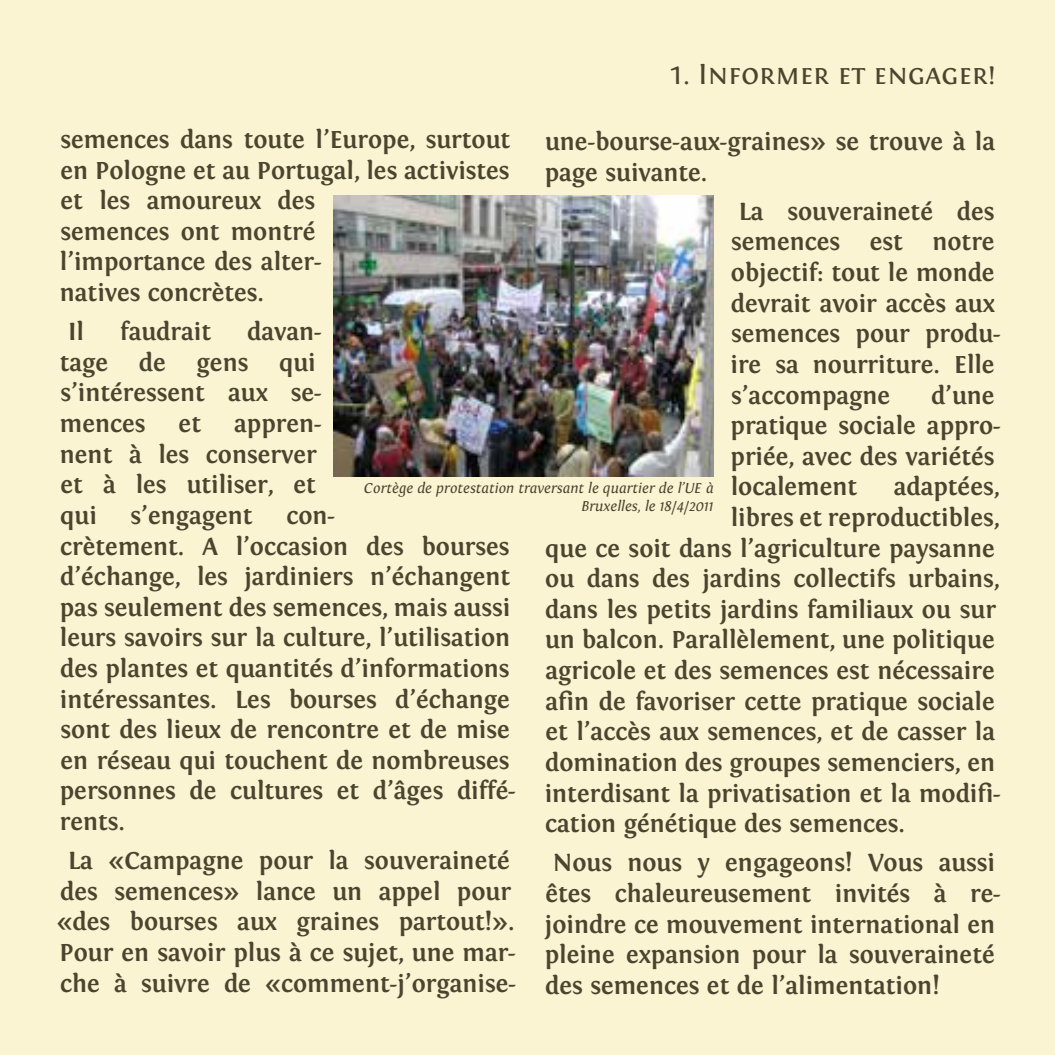
<style>
.page{position:relative;width:1055px;height:1055px;background:#fff}
.page>*{position:absolute;margin:0;border:0;box-sizing:border-box;transform-origin:0 0}
.t1{font:30px "Fontin Small Caps";color:#4b4530}
.t2{font:700 25.5px/30.6px "Fontin";color:#4b4530}
.t3{font:italic 15px/18px "Fontin";color:#4b4530;text-align:right}
</style>
<div class="page">
<div style="left:0;top:0;width:1054px;height:1054px;background:#faf4d3"></div>
<img style="left:333px;top:196px;width:380px;height:280px">
<p class="t1" style="left:669px;top:57px;width:328px">1. Informer et engager!</p>
<p class="t2" style="left:60px;top:125px;width:452px">semences dans toute l’Europe, surtout en Pologne et au Portugal, les activistes et les amoureux des<br>semences ont montré<br>l’importance des alter-<br>natives concrètes.</p>
<p class="t2" style="left:68px;top:317px;width:17px">Il</p>
<p class="t2" style="left:120px;top:317px;width:92px">faudrait</p>
<p class="t2" style="left:545px;top:127px;width:452px">une-bourse-aux-graines» se trouve à la page suivante.</p>
<p class="t2" style="left:730px;top:197px;width:272px;text-indent:8px">La souveraineté des semences est notre objectif: tout le monde devrait avoir accès aux semences pour produ&shy;ire sa nourriture. Elle s’accompagne</p>
<p class="t2" style="left:60px;top:317px;width:263px;text-indent:187px">davan&shy;tage de gens qui s’intéressent aux se&shy;mences</p>
<p class="t2" style="left:730px;top:380px;width:272px;text-indent:200px">d’une pratique sociale appro&shy;priée, avec des variétés localement</p>
<p class="t2" style="left:179px;top:409px;width:24px">et</p>
<p class="t2" style="left:60px;top:409px;width:263px;text-indent:174px">appren&shy;nent à les conserver et à les utiliser, et qui</p>
<p class="t2" style="left:893px;top:472px;width:107px">adaptées,</p>
<p class="t2" style="left:730px;top:503px;width:270px">libres et reproductibles,</p>
<p class="t2" style="left:545px;top:533px;width:451px">que ce soit dans l’agriculture paysanne</p>
<p class="t2" style="left:545px;top:564px;width:455px">ou dans des jardins collectifs urbains,</p>
<p class="t2" style="left:545px;top:594px;width:452px">dans les petits jardins familiaux ou sur</p>
<p class="t2" style="left:545px;top:625px;width:451px">un balcon. Parallèlement, une politique</p>
<p class="t2" style="left:545px;top:656px;width:451px">agricole et des semences est nécessaire</p>
<p class="t2" style="left:545px;top:686px;width:451px">afin de favoriser cette pratique sociale</p>
<p class="t2" style="left:545px;top:717px;width:451px">et l’accès aux semences, et de casser la</p>
<p class="t2" style="left:545px;top:747px;width:451px">domination des groupes semenciers, en</p>
<p class="t2" style="left:545px;top:778px;width:457px">interdisant la privatisation et la modifi-</p>
<p class="t2" style="left:545px;top:809px;width:361px">cation génétique des semences.</p>
<p class="t2" style="left:545px;top:848px;width:457px;text-indent:8px">Nous nous y engageons! Vous aussi êtes chaleureusement invités à re&shy;joindre ce mouvement international en pleine expansion pour la souveraineté des semences et de l’alimentation!</p>
<p class="t3" style="left:364px;top:479px;width:351px">Cortège de protestation traversant le quartier de l’UE à<br>Bruxelles, le 18/4/2011</p>
<p class="t2" style="left:131px;top:500px;width:123px">s’engagent</p>
<p class="t2" style="left:60px;top:500px;width:457px;text-indent:226px">con-<br>crètement. A l’occasion des bourses d’échange, les jardiniers n’échangent pas seulement des semences, mais aussi leurs savoirs sur la culture, l’utilisation des plantes et quantités d’informations intéressantes. Les bourses d’échange sont des lieux de rencontre et de mise en réseau qui touchent de nombreuses personnes de cultures et d’âges diffé&shy;rents.</p>
<p class="t2" style="left:57px;top:846px;width:461px;text-align:center">La «Campagne pour la souveraineté des semences» lance un appel pour «des bourses aux graines partout!».<br>Pour en savoir plus à ce sujet, une mar&shy;che à suivre de «comment-j’organise-</p>
</div>
